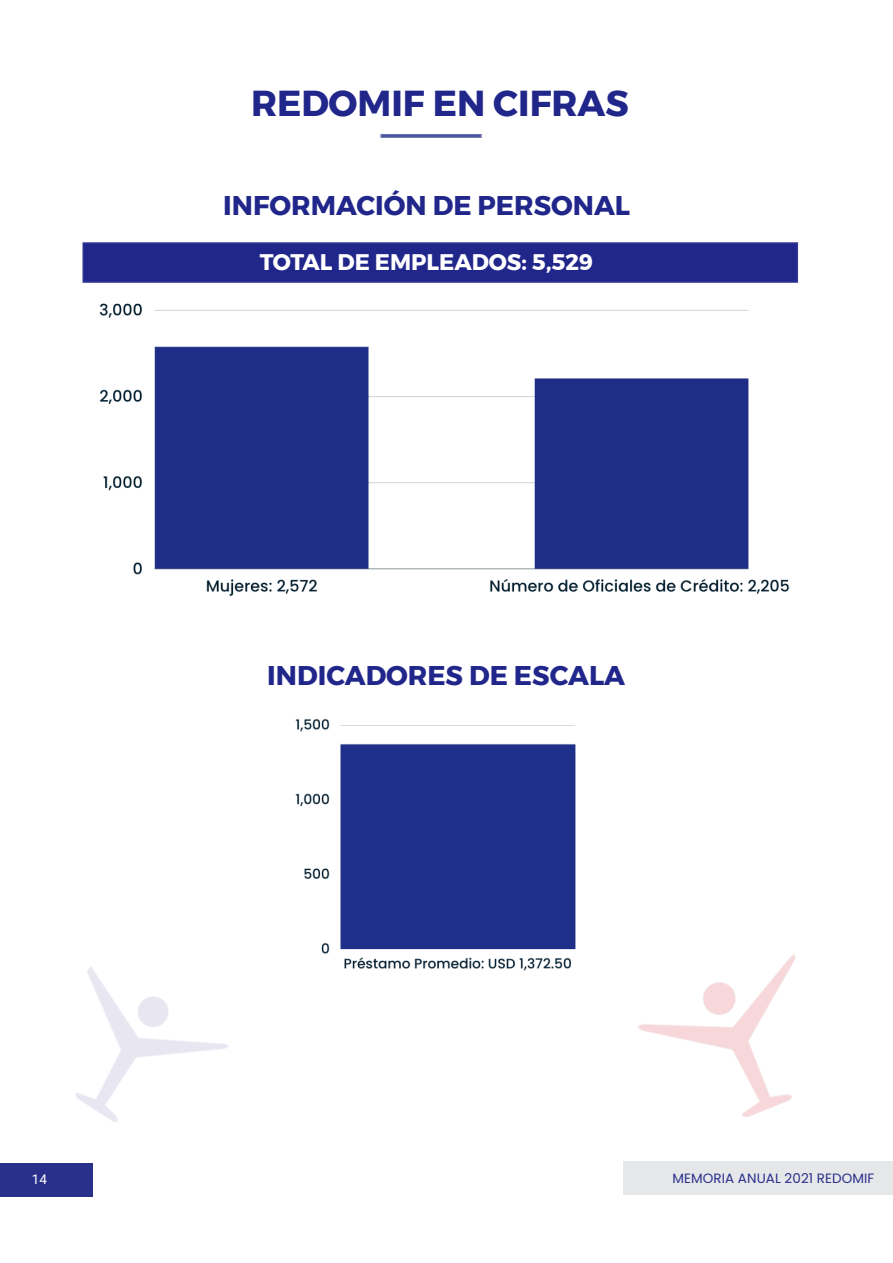
<style>
.page{position:relative;width:893px;height:1263px;background:#fff}
.page>*{position:absolute;margin:0;border:0;box-sizing:border-box;transform-origin:0 0}
.t1{font:700 36px "Montserrat";color:#21268b}
.t2{font:700 27px "Montserrat";color:#21268b}
.t3{font:700 22.5px "Montserrat";color:#fff}
.t4{font:13.5px "Poppins";letter-spacing:.005em;color:#29308c}
.t5{font:13.5px "Roboto";color:#fff}
.s1{color:#21268b}
</style>
<div class="page">
<div style="left:0;top:1162px;width:92px;height:34px;background:#29308c"></div>
<div style="left:624px;top:1161px;width:269px;height:33px;background:#e6e7e9"></div>
<svg style="left:380px;top:134px;width:102px;height:4px"></svg>
<div style="left:82px;top:242px;width:716px;height:41px;background:#21268b;border:2px solid #313695"></div>
<img style="left:99px;top:303px;width:691px;height:293px">
<img style="left:295px;top:718px;width:281px;height:253px">
<img style="left:638px;top:955px;width:158px;height:162px">
<img style="left:16px;top:967px;width:212px;height:202px">
<p class="t1" style="left:251px;top:74px;width:379px">REDOMIF EN CIFRAS</p>
<p class="t2" style="left:223px;top:184px;width:408px">INFORMACIÓN DE PERSONAL</p>
<p class="t3" style="left:260px;top:244px;width:349px">TOTAL DE EMPLEADOS: 5,529<span class="s1">9</span></p>
<p class="t2" style="left:267px;top:654px;width:359px">INDICADORES DE ESCALA</p>
<p class="t5" style="left:32px;top:1169px;width:17px">14</p>
<p class="t4" style="left:672px;top:1170px;width:203px">MEMORIA ANUAL 2021 REDOMIF</p>
</div>
